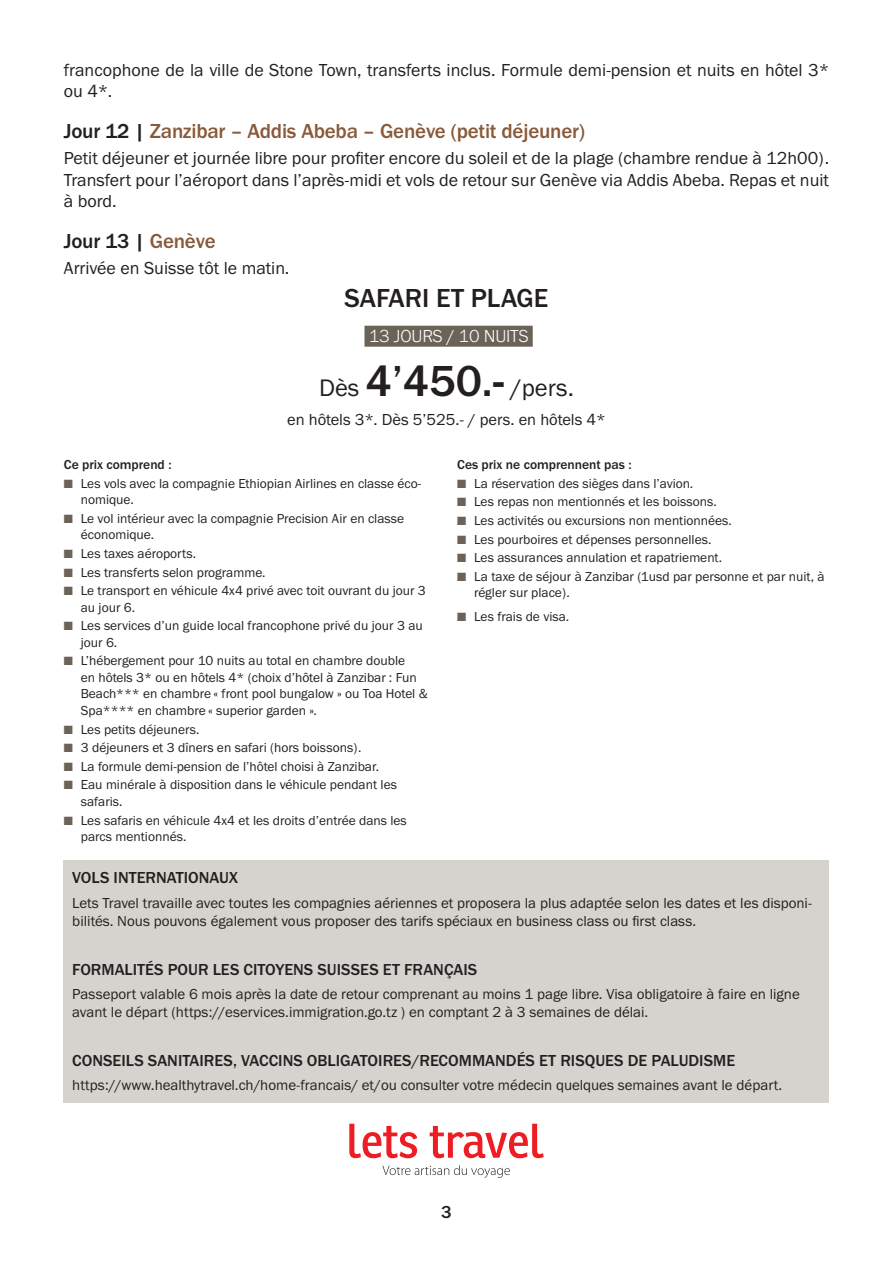
<style>
.page{position:relative;width:893px;height:1263px;background:#fff}
.page>*{position:absolute;margin:0;border:0;box-sizing:border-box;transform-origin:0 0}
.t1{font:500 27px "Franklin Gothic URW";color:#231f20}
.t2{font:24.75px "Franklin Gothic URW Boo";color:#231f20}
.t3{font:500 21px "Franklin Gothic URW";letter-spacing:-.01em;color:#885a3a}
.t4{font:500 21px "Franklin Gothic URW";letter-spacing:-.01em;color:#231f20}
.t5{font:18px/21.6px "Franklin Gothic URW Boo";color:#231f20}
.t6{font:300 18px "Franklin Gothic URW";letter-spacing:-.01em;color:#fff}
.t7{font:500 18px "Franklin Gothic URW";color:#231f20}
.t8{font:500 16.5px "Franklin Gothic URW";color:#231f20}
.t9{font:16.5px "Franklin Gothic URW Boo";color:#231f20}
.t10{font:15px/18px "Franklin Gothic URW Boo";color:#231f20}
.t11{font:13.5px/16.5px "Franklin Gothic URW Boo";color:#231f20}
.t12{font:500 13.5px "Franklin Gothic URW";color:#231f20}
.s1{color:#231f20}
.s2{color:#885a3a}
.s3{font-family:"Franklin Gothic URW";font-weight:500;font-size:45px}
.s4{font-family:"Franklin Gothic URW Dem";font-size:45px}
.s5{color:#6b6357}
</style>
<div class="page">
<div style="left:64px;top:860px;width:765px;height:242px;background:#d6d3cf"></div>
<svg style="left:349px;top:1124px;width:68px;height:34px"></svg>
<svg style="left:430px;top:1124px;width:114px;height:34px"></svg>
<svg style="left:382px;top:1165px;width:128px;height:13px"></svg>
<div style="left:364px;top:326px;width:169px;height:21px;background:#6b6357"></div>
<h3 class="t5" style="left:64px;top:59px;width:767px">francophone de la ville de Stone Town, transferts inclus. Formule demi-pension et nuits en hôtel 3* ou 4*.</h3>
<h3 class="t3" style="left:64px;top:118px;width:523px"><span class="s1">Jour 12 |</span> Zanzibar – Addis Abeba – Genève (petit déjeuner)</h3>
<h3 class="t5" style="left:64px;top:147px;width:767px;text-align:justify">Petit déjeuner et journée libre pour profiter encore du soleil et de la plage (chambre rendue à 12h00).<br>Transfert pour l’aéroport dans l’après-midi et vols de retour sur Genève via Addis Abeba. Repas et nuit à bord.</h3>
<h3 class="t4" style="left:64px;top:228px;width:153px">Jour 13 | <span class="s2">Genève</span></h3>
<h3 class="t5" style="left:64px;top:257px;width:227px">Arrivée en Suisse tôt le matin.</h3>
<h1 class="t1" style="left:344px;top:281px;width:205px">SAFARI ET PLAGE</h1>
<h3 class="t6" style="left:369px;top:325px;width:161px">13 JOURS / 10 NUITS</h3>
<h2 class="t2" style="left:319px;top:372px;width:256px">Dès <span class="s3">4’450.</span><span class="s4">-</span> /pers.</h2>
<p class="t9" style="left:287px;top:410px;width:320px">en hôtels 3*. Dès 5’525.- / pers. en hôtels 4*</p>
<p class="t12" style="left:64px;top:456px;width:109px">Ce prix comprend :</p>
<p class="t11" style="left:81px;top:475px;width:342px;text-indent:-17px"><span class="s5">■</span> Les vols avec la compagnie Ethiopian Airlines en classe éco&shy;nomique.</p>
<p class="t11" style="left:81px;top:510px;width:325px;text-indent:-17px"><span class="s5">■</span> Le vol intérieur avec la compagnie Precision Air en classe économique.</p>
<p class="t11" style="left:64px;top:545px;width:134px"><span class="s5">■</span> Les taxes aéroports.</p>
<p class="t11" style="left:64px;top:563px;width:203px"><span class="s5">■</span> Les transferts selon programme.</p>
<p class="t11" style="left:81px;top:582px;width:347px;text-indent:-17px"><span class="s5">■</span> Le transport en véhicule 4x4 privé avec toit ouvrant du jour 3 au jour 6.</p>
<p class="t11" style="left:81px;top:617px;width:344px;text-indent:-17px"><span class="s5">■</span> Les services d’un guide local francophone privé du jour 3 au jour 6.</p>
<p class="t11" style="left:81px;top:652px;width:348px;text-indent:-17px"><span class="s5">■</span> L’hébergement pour 10 nuits au total en chambre double<br>en hôtels 3* ou en hôtels 4* (choix d’hôtel à Zanzibar : Fun Beach*** en chambre « front pool bungalow » ou Toa Hotel &amp; Spa**** en chambre « superior garden ».</p>
<p class="t11" style="left:64px;top:720px;width:137px"><span class="s5">■</span> Les petits déjeuners.</p>
<p class="t11" style="left:64px;top:739px;width:299px"><span class="s5">■</span> 3 déjeuners et 3 dîners en safari (hors boissons).</p>
<p class="t11" style="left:64px;top:758px;width:317px"><span class="s5">■</span> La formule demi-pension de l’hôtel choisi à Zanzibar.</p>
<p class="t11" style="left:81px;top:776px;width:318px;text-indent:-17px"><span class="s5">■</span> Eau minérale à disposition dans le véhicule pendant les safaris.</p>
<p class="t11" style="left:81px;top:811px;width:328px;text-indent:-17px"><span class="s5">■</span> Les safaris en véhicule 4x4 et les droits d’entrée dans les parcs mentionnés.</p>
<p class="t12" style="left:457px;top:456px;width:176px">Ces prix ne comprennent pas :</p>
<p class="t11" style="left:457px;top:475px;width:238px"><span class="s5">■</span> La réservation des sièges dans l’avion.</p>
<p class="t11" style="left:457px;top:493px;width:261px"><span class="s5">■</span> Les repas non mentionnés et les boissons.</p>
<p class="t11" style="left:457px;top:512px;width:276px"><span class="s5">■</span> Les activités ou excursions non mentionnées.</p>
<p class="t11" style="left:457px;top:530px;width:256px"><span class="s5">■</span> Les pourboires et dépenses personnelles.</p>
<p class="t11" style="left:457px;top:549px;width:267px"><span class="s5">■</span> Les assurances annulation et rapatriement.</p>
<p class="t11" style="left:474px;top:568px;width:352px;text-indent:-17px"><span class="s5">■</span> La taxe de séjour à Zanzibar (1usd par personne et par nuit, à régler sur place).</p>
<p class="t11" style="left:457px;top:608px;width:114px"><span class="s5">■</span> Les frais de visa.</p>
<p class="t8" style="left:72px;top:868px;width:167px">VOLS INTERNATIONAUX</p>
<p class="t10" style="left:72px;top:893px;width:741px">Lets Travel travaille avec toutes les compagnies aériennes et proposera la plus adaptée selon les dates et les disponi&shy;bilités. Nous pouvons également vous proposer des tarifs spéciaux en business class ou first class.</p>
<p class="t8" style="left:72px;top:959px;width:406px">FORMALITÉS POUR LES CITOYENS SUISSES ET FRANÇAIS</p>
<p class="t10" style="left:72px;top:985px;width:729px">Passeport valable 6 mois après la date de retour comprenant au moins 1 page libre. Visa obligatoire à faire en ligne avant le départ (https://eservices.immigration.go.tz ) en comptant 2 à 3 semaines de délai.</p>
<p class="t8" style="left:72px;top:1050px;width:664px">CONSEILS SANITAIRES, VACCINS OBLIGATOIRES/RECOMMANDÉS ET RISQUES DE PALUDISME</p>
<p class="t10" style="left:72px;top:1076px;width:711px">https://www.healthytravel.ch/home-francais/ et/ou consulter votre médecin quelques semaines avant le départ.</p>
<h3 class="t7" style="left:441px;top:1200px;width:12px">3</h3>
</div>
